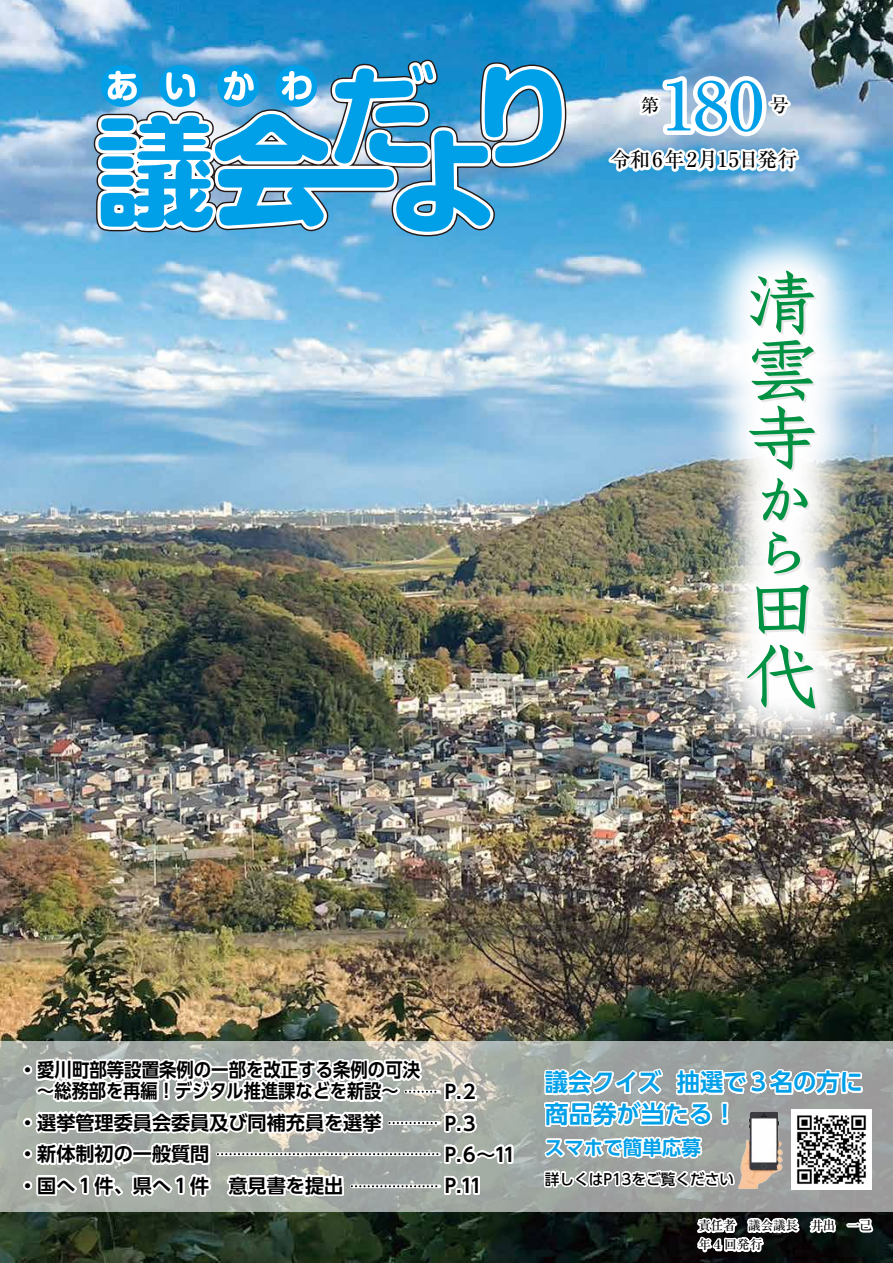
<style>
.page{position:relative;width:893px;height:1263px;background:#fff}
.page>*{position:absolute;margin:0;border:0;box-sizing:border-box;transform-origin:0 0}
.t1{font:700 69px/67.7px "RA Hana Kocho Std";color:#009143;text-align:justify;scale:1.2 1}
.t2{font:500 66.6px "Ryumin Pro";color:#00a0e9;scale:1.05 1}
.t3{font:700 60px/52.2px "RA Hana Kocho Std";color:#009143;scale:1.2 1}
.t4{font:700 24px/31.5px "UD Shin Go Pr 6 N De";color:#00a0e9}
.t5{font:500 20.25px "Ryumin Pro";letter-spacing:.02em;color:#000}
.t6{font:700 19.5px "UD Shin Go Pr 6 N De";color:#00a0e9}
.t7{font:700 19.2px/31.5px "UD Shin Go Pr 6 N De";color:#000}
.t8{font:500 18.15px "Ryumin Pro";color:#000;scale:1.05 1}
.t9{font:500 15px "UD Shin Go Pr 6 N";color:#000}
.t10{font:500 12.6px/19.2px "Ryumin Pro";letter-spacing:-.015em;color:#000}
</style>
<div class="page">
<img style="left:0;top:0;width:893px;height:1263px">
<svg style="left:0;top:1042px;width:893px;height:170px;background:#a2a7a3"></svg>
<svg style="left:543px;top:1066px;width:321px;height:62px"></svg>
<svg style="left:542px;top:1135px;width:163px;height:26px"></svg>
<svg style="left:542px;top:1167px;width:183px;height:22px"></svg>
<img style="left:725px;top:1110px;width:67px;height:79px">
<svg style="left:603px;top:72px;width:199px;height:178px"></svg>
<svg style="left:693px;top:1208px;width:182px;height:55px"></svg>
<div style="left:23px;top:1065px;width:9px;height:9px;border:4px solid #fff;border-radius:50%"></div>
<div style="left:23px;top:1118px;width:9px;height:9px;border:4px solid #fff;border-radius:50%"></div>
<div style="left:23px;top:1149px;width:9px;height:9px;border:4px solid #fff;border-radius:50%"></div>
<div style="left:23px;top:1181px;width:9px;height:9px;border:4px solid #fff;border-radius:50%"></div>
<svg style="left:31px;top:1053px;width:484px;height:210px"></svg>
<img style="left:682px;top:205px;width:203px;height:572px">
<img style="left:709px;top:235px;width:154px;height:509px">
<svg style="left:91px;top:57px;width:478px;height:182px;background:#53a6d7"></svg>
<svg style="left:94px;top:59px;width:472px;height:178px;background:#4eacdb"></svg>
<img style="left:792px;top:1110px;width:80px;height:79px">
<p class="t8" style="left:640px;top:91px;width:20px">第</p>
<h2 class="t2" style="left:661px;top:53px;width:99px">180</h2>
<p class="t8" style="left:770px;top:91px;width:20px">号</p>
<p class="t5" style="left:610px;top:144px;width:189px">令和6年2月15日発行</p>
<h1 class="t1" style="left:741px;top:268px;width:63px">清雲寺</h1>
<h3 class="t3" style="left:747px;top:475px;width:52px">から</h3>
<h1 class="t1" style="left:741px;top:575px;width:64px">田代</h1>
<p class="t7" style="left:18px;top:1059px;width:404px;line-height:21px;text-align:center">・愛川町部等設置条例の一部を改正する条例の可決～総務部を再編！デジタル推進課などを新設～</p>
<p class="t7" style="left:18px;top:1106px;width:365px">・選挙管理委員会委員及び同補充員を選挙・新体制初の一般質問<br>・国へ１件、県へ１件　意見書を提出</p>
<p class="t7" style="left:445px;top:1107px;width:36px">P.３</p>
<p class="t7" style="left:445px;top:1076px;width:36px">P.２</p>
<p class="t7" style="left:445px;top:1138px;width:73px">P.６～11<br>P.11</p>
<p class="t4" style="left:545px;top:1066px;width:320px">議会クイズ 抽選で３名の方に商品券が当たる！</p>
<p class="t6" style="left:545px;top:1132px;width:157px">スマホで簡単応募</p>
<p class="t9" style="left:545px;top:1167px;width:191px">詳しくはP13をご覧ください</p>
<p class="t10" style="left:698px;top:1215px;width:175px">責任者 議会議長　井出　一己年４回発行</p>
</div>
